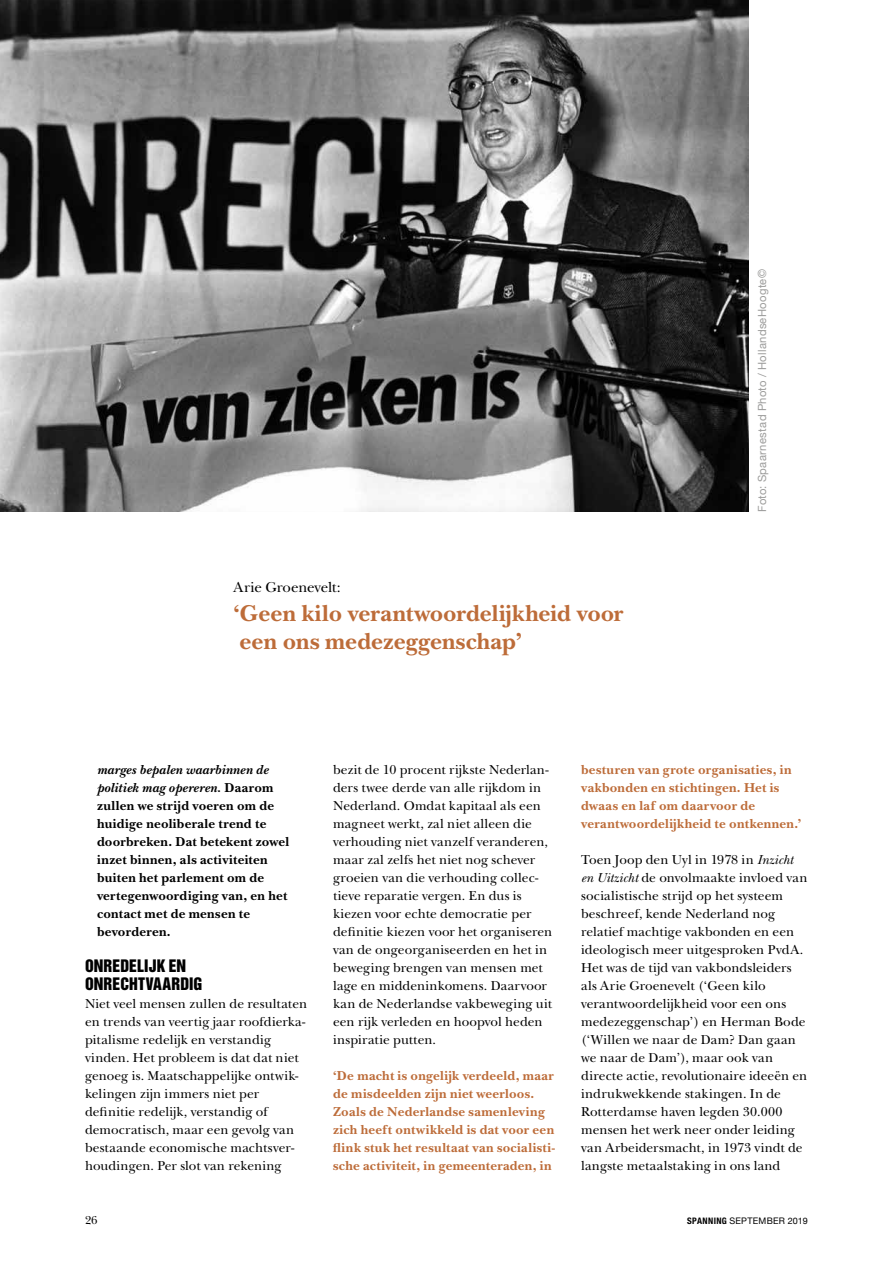
<style>
.page{position:relative;width:893px;height:1263px;background:#fff}
.page>*{position:absolute;margin:0;border:0;box-sizing:border-box;transform-origin:0 0}
.t1{font:700 24px/28.5px "New Baskerville Std";color:#bd6c39}
.t2{font:15.75px/18px "Helvetica Inserat LT Std";letter-spacing:.005em;color:#000}
.t3{font:15px "New Baskerville Std";letter-spacing:-.01em;color:#000}
.t4{font:13.5px/18px "New Baskerville Std";letter-spacing:.005em;color:#000}
.t5{font:700 13.5px/18px "New Baskerville Std";letter-spacing:.02em;color:#bd6c39}
.t6{font:700 13.5px/18px "New Baskerville Std";letter-spacing:.02em;color:#000}
.t7{font:12px "New Baskerville Std";color:#000}
.t8{font:11.25px "Helvetica Neue";letter-spacing:.03em;color:#9d9d9c}
.t9{font:9px "Helvetica Neue";letter-spacing:.025em;color:#000}
.s1{font-style:italic}
.s2{font-family:"Helvetica Neue LT Std";font-weight:700;font-stretch:condensed}
</style>
<div class="page">
<img style="left:0;top:0;width:748px;height:512px">
<p class="t3" style="left:234px;top:579px;width:109px">Arie Groenevelt:</p>
<h1 class="t1" style="left:233px;top:599px;width:391px">‘Geen kilo verantwoordelijkheid voor een ons medezeggenschap’</h1>
<p class="t8" style="left:754px;top:512px;width:244px;rotate:-90deg">Foto: Spaarnestad Photo / HollandseHoogte©</p>
<p class="t6" style="left:97px;top:761px;width:194px"><span class="s1">marges bepalen waarbinnen de politiek mag opereren.</span> Daarom zullen we strijd voeren om de huidige neoliberale trend te doorbreken. Dat betekent zowel inzet binnen, als activiteiten buiten het parlement om de vertegenwoordiging van, en het contact met de mensen te bevorderen.</p>
<p class="t2" style="left:85px;top:957px;width:119px">ONREDELIJK EN<br>ONRECHTVAARDIG</p>
<p class="t4" style="left:85px;top:995px;width:224px">Niet veel mensen zullen de resultaten en trends van veertig jaar roofdierka&shy;pitalisme redelijk en verstandig vinden. Het probleem is dat dat niet genoeg is. Maatschappelijke ontwik&shy;kelingen zijn immers niet per definitie redelijk, verstandig of democratisch, maar een gevolg van bestaande economische machtsver&shy;houdingen. Per slot van rekening</p>
<p class="t4" style="left:333px;top:761px;width:221px">bezit de 10 procent rijkste Nederlan&shy;ders twee derde van alle rijkdom in Nederland. Omdat kapitaal als een magneet werkt, zal niet alleen die verhouding niet vanzelf veranderen, maar zal zelfs het niet nog schever groeien van die verhouding collec&shy;tieve reparatie vergen. En dus is kiezen voor echte democratie per definitie kiezen voor het organiseren van de ongeorganiseerden en het in beweging brengen van mensen met lage en middeninkomens. Daarvoor kan de Nederlandse vakbeweging uit een rijk verleden en hoopvol heden inspiratie putten.</p>
<p class="t5" style="left:333px;top:1067px;width:223px">‘De macht is ongelijk verdeeld, maar de misdeelden zijn niet weerloos.<br>Zoals de Nederlandse samenleving zich heeft ontwikkeld is dat voor een flink stuk het resultaat van socialisti&shy;sche activiteit, in gemeenteraden, in</p>
<p class="t5" style="left:581px;top:761px;width:222px">besturen van grote organisaties, in vakbonden en stichtingen. Het is dwaas en laf om daarvoor de verantwoordelijkheid te ontkennen.’</p>
<p class="t4" style="left:581px;top:851px;width:228px">Toen Joop den Uyl in 1978 in <span class="s1">Inzicht en Uitzicht</span> de onvolmaakte invloed van socialistische strijd op het systeem beschreef, kende Nederland nog relatief machtige vakbonden en een ideologisch meer uitgesproken PvdA.<br>Het was de tijd van vakbondsleiders als Arie Groenevelt (‘Geen kilo verantwoordelijkheid voor een ons medezeggenschap’) en Herman Bode (‘Willen we naar de Dam? Dan gaan we naar de Dam’), maar ook van directe actie, revolutionaire ideeën en indrukwekkende stakingen. In de Rotterdamse haven legden 30.000 mensen het werk neer onder leiding van Arbeidersmacht, in 1973 vindt de langste metaalstaking in ons land</p>
<p class="t7" style="left:85px;top:1213px;width:14px">26</p>
<p class="t9" style="left:687px;top:1214px;width:122px"><span class="s2">SPANNING</span> SEPTEMBER 2019</p>
</div>
